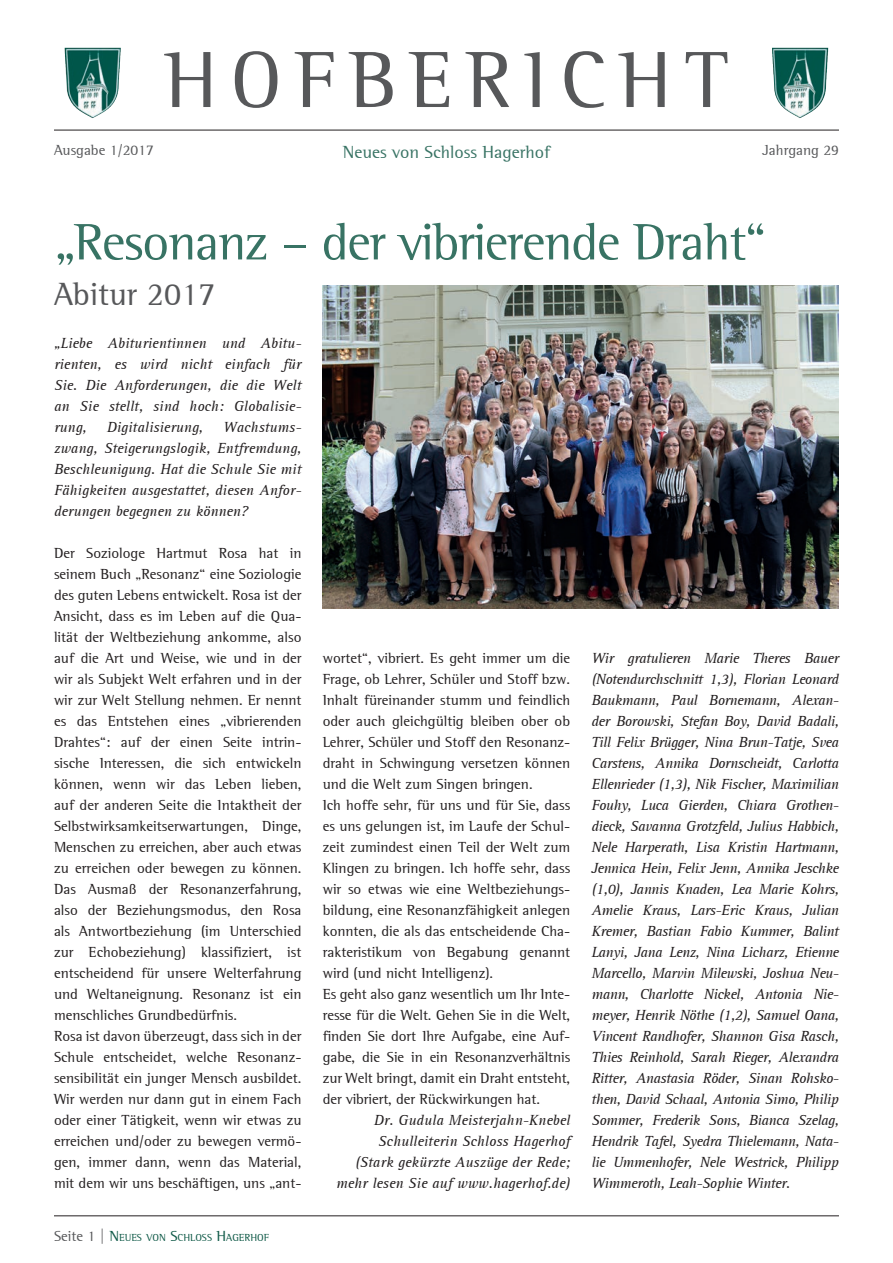
<style>
.page{position:relative;width:893px;height:1263px;background:#fff}
.page>*{position:absolute;margin:0;border:0;box-sizing:border-box;transform-origin:0 0}
.t1{font:81.6px "AT Rotis Semi Serif";letter-spacing:.16em;color:#57585a}
.t2{font:52.5px "AT Rotis Semi Serif";letter-spacing:-.025em;color:#387364}
.t3{font:33px "AT Rotis Semi Serif";color:#57585a}
.t4{font:18px "AT Rotis Semi Serif";color:#387364}
.t5{font:15px/21px "AT Rotis Semi Serif";color:#231f20}
.t6{font:italic 15px/21px "AT Rotis Serif";color:#231f20;text-align:justify}
.t7{font:15px "AT Rotis Semi Serif";color:#57585a}
.t8{font:10.5px "AT Rotis Semi Serif";color:#105a48}
.s1{font-size:15px;color:#57585a}
.s2{font-size:15px}
</style>
<div class="page">
<img style="left:65px;top:48px;width:56px;height:70px">
<img style="left:772px;top:48px;width:56px;height:70px">
<hr style="left:54px;top:130px;width:785px;height:1px;background:#231f20">
<hr style="left:54px;top:1215px;width:785px;height:1px;background:#231f20">
<img style="left:323px;top:285px;width:516px;height:323px">
<h1 class="t1" style="left:164px;top:32px;width:566px">HOFBERICHT</h1>
<p class="t7" style="left:54px;top:141px;width:101px">Ausgabe 1/2017</p>
<p class="t4" style="left:343px;top:141px;width:209px">Neues von Schloss Hagerhof</p>
<p class="t7" style="left:762px;top:141px;width:78px">Jahrgang 29</p>
<h2 class="t2" style="left:54px;top:211px;width:714px">„Resonanz – der vibrierende Draht“</h2>
<h3 class="t3" style="left:54px;top:275px;width:163px">Abitur 2017</h3>
<p class="t6" style="left:54px;top:333px;width:249px">„Liebe Abiturientinnen und Abitu&shy;rienten, es wird nicht einfach für Sie. Die Anforderungen, die die Welt an Sie stellt, sind hoch: Globalisie&shy;rung,</p>
<p class="t6" style="left:54px;top:417px;width:249px;text-indent:169px">Wachstums&shy;zwang, Steigerungslogik, Entfremdung, Beschleunigung. Hat die Schule Sie mit Fähigkeiten ausgestattet, diesen Anfor&shy;derungen begegnen zu können?</p>
<p class="t5" style="left:54px;top:542px;width:249px">Der Soziologe Hartmut Rosa hat in seinem Buch „Resonanz“ eine Soziologie des guten Lebens entwickelt. Rosa ist der Ansicht, dass es im Leben auf die Qua&shy;lität der Weltbeziehung ankomme, also auf die Art und Weise, wie und in der wir als Subjekt Welt erfahren und in der wir zur Welt Stellung nehmen. Er nennt es das Entstehen eines „vibrierenden Drahtes“: auf der einen Seite intrin&shy;sische Interessen, die sich entwickeln können, wenn wir das Leben lieben, auf der anderen Seite die Intaktheit der Selbstwirksamkeitserwartungen, Dinge, Menschen zu erreichen, aber auch etwas zu erreichen oder bewegen zu können.<br>Das Ausmaß der Resonanzerfahrung, also der Beziehungsmodus, den Rosa als Antwortbeziehung (im Unterschied zur Echobeziehung) klassifiziert, ist entscheidend für unsere Welterfahrung und Weltaneignung. Resonanz ist ein menschliches Grundbedürfnis.<br>Rosa ist davon überzeugt, dass sich in der Schule entscheidet, welche Resonanz&shy;sensibilität ein junger Mensch ausbildet.<br>Wir werden nur dann gut in einem Fach oder einer Tätigkeit, wenn wir etwas zu erreichen und/oder zu bewegen vermö&shy;gen, immer dann, wenn das Material, mit dem wir uns beschäftigen, uns „ant-</p>
<p class="t6" style="left:107px;top:417px;width:98px">Digitalisierung,</p>
<p class="t5" style="left:323px;top:647px;width:249px">wortet“, vibriert. Es geht immer um die Frage, ob Lehrer, Schüler und Stoff bzw.<br>Inhalt füreinander stumm und feindlich oder auch gleichgültig bleiben ober ob Lehrer, Schüler und Stoff den Resonanz&shy;draht in Schwingung versetzen können und die Welt zum Singen bringen.<br>Ich hoffe sehr, für uns und für Sie, dass es uns gelungen ist, im Laufe der Schul&shy;zeit zumindest einen Teil der Welt zum Klingen zu bringen. Ich hoffe sehr, dass wir so etwas wie eine Weltbeziehungs&shy;bildung, eine Resonanzfähigkeit anlegen konnten, die als das entscheidende Cha&shy;rakteristikum von Begabung genannt wird (und nicht Intelligenz).<br>Es geht also ganz wesentlich um Ihr Inte&shy;resse für die Welt. Gehen Sie in die Welt, finden Sie dort Ihre Aufgabe, eine Auf&shy;gabe, die Sie in ein Resonanzverhältnis zur Welt bringt, damit ein Draht entsteht, der vibriert, der Rückwirkungen hat.</p>
<p class="t6" style="left:336px;top:1110px;width:236px;text-align:right">Dr. Gudula Meisterjahn-Knebel Schulleiterin Schloss Hagerhof<br>(Stark gekürzte Auszüge der Rede; mehr lesen Sie auf www.hagerhof.de)</p>
<p class="t6" style="left:591px;top:648px;width:249px">Wir gratulieren Marie Theres Bauer (Notendurchschnitt 1,3), Florian Leonard Baukmann, Paul Bornemann, Alexan&shy;der Borowski, Stefan Boy, David Badali, Till Felix Brügger, Nina Brun-Tatje, Svea Carstens, Annika Dornscheidt, Carlotta Ellenrieder (1,3), Nik Fischer, Maximilian Fouhy, Luca Gierden, Chiara Grothen&shy;dieck, Savanna Grotzfeld, Julius Habbich, Nele Harperath, Lisa Kristin Hartmann, Jennica Hein, Felix Jenn, Annika Jeschke (1,0), Jannis Knaden, Lea Marie Kohrs, Amelie Kraus, Lars-Eric Kraus, Julian Kremer, Bastian Fabio Kummer, Balint Lanyi, Jana Lenz, Nina Licharz, Etienne Marcello, Marvin Milewski, Joshua Neu&shy;mann, Charlotte Nickel, Antonia Nie&shy;meyer, Henrik Nöthe (1,2), Samuel Oana, Vincent Randhofer, Shannon Gisa Rasch, Thies Reinhold, Sarah Rieger, Alexandra Ritter, Anastasia Röder, Sinan Rohsko&shy;then, David Schaal, Antonia Simo, Philip Sommer, Frederik Sons, Bianca Szelag, Hendrik Tafel, Syedra Thielemann, Nata&shy;lie Ummenhofer, Nele Westrick, Philipp Wimmeroth, Leah-Sophie Winter.</p>
<p class="t8" style="left:54px;top:1231px;width:217px"><span class="s1">Seite 1 |</span> <span class="s2">N</span>EUES VON <span class="s2">S</span>CHLOSS <span class="s2">H</span>AGERHOF</p>
</div>
